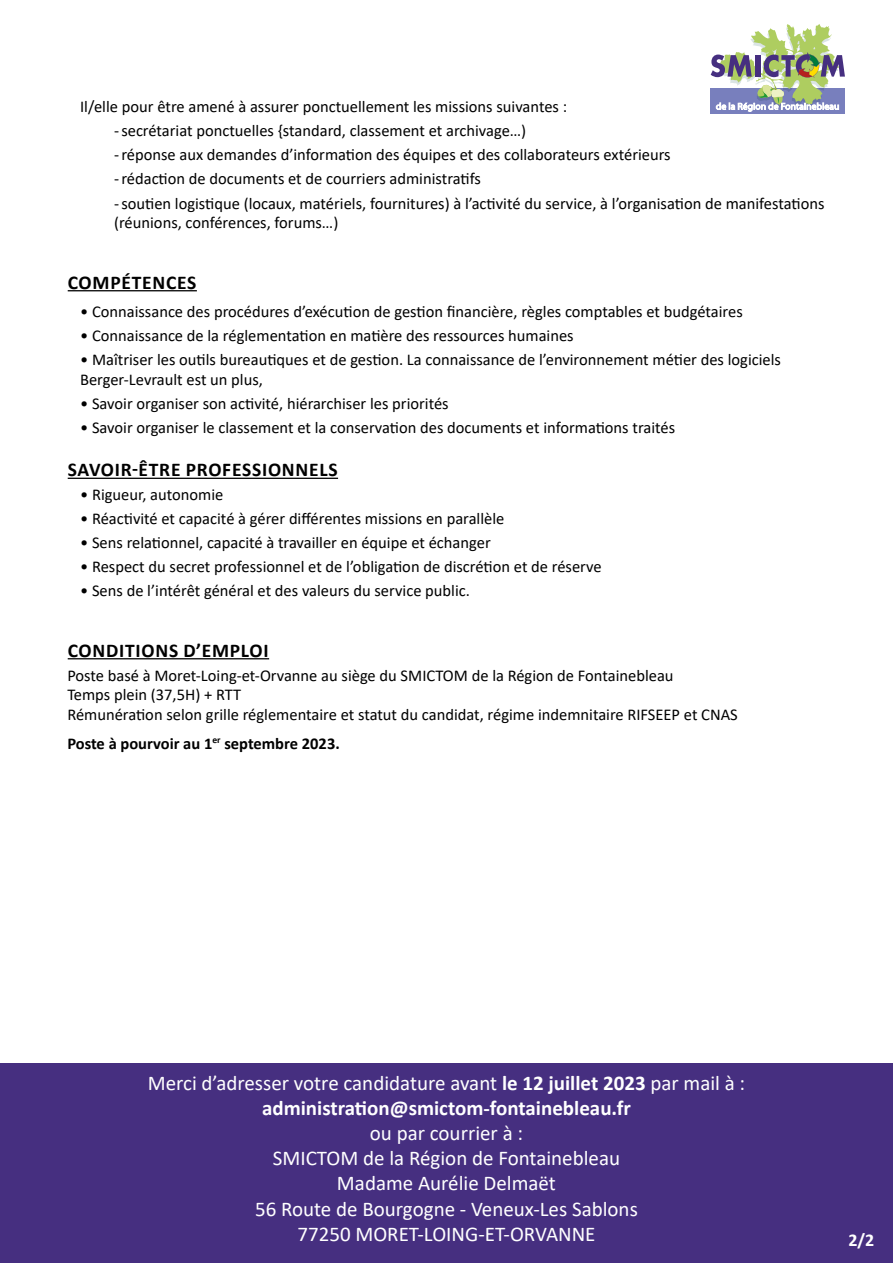
<style>
.page{position:relative;width:893px;height:1263px;background:#fff}
.page>*{position:absolute;margin:0;border:0;box-sizing:border-box;transform-origin:0 0}
.t1{font:21px/25.2px "Calibri";color:#fff;text-align:center}
.t2{font:700 21px/25.2px "Calibri";color:#fff;text-align:center}
.t3{font:700 19.5px "Calibri";letter-spacing:.04em;color:#000}
.t4{font:700 18px "Calibri";color:#fff}
.t5{font:16.5px/24px "Calibri";color:#000}
.t6{font:700 16.5px "Calibri";color:#000}
.s1{font-weight:400}
</style>
<div class="page">
<hr style="left:68px;top:290px;width:129px;height:1px;background:#000">
<hr style="left:68px;top:478px;width:270px;height:1px;background:#000">
<hr style="left:68px;top:658px;width:201px;height:1px;background:#000">
<div style="left:0;top:1063px;width:893px;height:200px;background:#462f80"></div>
<div style="left:711px;top:89px;width:134px;height:25px;background:#787fbd"></div>
<svg style="left:711px;top:24px;width:134px;height:87px"></svg>
<p class="t5" style="left:114px;top:94px;width:712px;text-indent:-34px">Il/elle pour être amené à assurer ponctuellement les missions suivantes :<br>-secrétariat ponctuelles {standard, classement et archivage…)<br>-réponse aux demandes d’information des équipes et des collaborateurs extérieurs<br>-rédaction de documents et de courriers administratifs<br>-soutien logistique (locaux, matériels, fournitures) à l’activité du service, à l’organisation de manifestations</p>
<p class="t5" style="left:114px;top:210px;width:226px">(réunions, conférences, forums…)</p>
<p class="t3" style="left:68px;top:268px;width:130px">COMPÉTENCES</p>
<p class="t5" style="left:80px;top:299px;width:664px">• Connaissance des procédures d’exécution de gestion financière, règles comptables et budgétaires</p>
<p class="t5" style="left:80px;top:323px;width:495px">• Connaissance de la réglementation en matière des ressources humaines</p>
<p class="t5" style="left:80px;top:349px;width:702px;line-height:19.8px">• Maîtriser les outils bureautiques et de gestion. La connaissance de l’environnement métier des logiciels<br>Berger-Levrault est un plus,</p>
<p class="t5" style="left:80px;top:391px;width:370px">• Savoir organiser son activité, hiérarchiser les priorités</p>
<p class="t5" style="left:80px;top:415px;width:597px">• Savoir organiser le classement et la conservation des documents et informations traités</p>
<p class="t3" style="left:68px;top:456px;width:271px">SAVOIR-ÊTRE PROFESSIONNELS</p>
<p class="t5" style="left:80px;top:482px;width:145px">• Rigueur, autonomie</p>
<p class="t5" style="left:80px;top:506px;width:426px">• Réactivité et capacité à gérer différentes missions en parallèle</p>
<p class="t5" style="left:80px;top:530px;width:412px">• Sens relationnel, capacité à travailler en équipe et échanger</p>
<p class="t5" style="left:80px;top:554px;width:523px">• Respect du secret professionnel et de l’obligation de discrétion et de réserve</p>
<p class="t5" style="left:80px;top:578px;width:391px">• Sens de l’intérêt général et des valeurs du service public.</p>
<p class="t3" style="left:68px;top:636px;width:203px">CONDITIONS D’EMPLOI</p>
<p class="t5" style="left:67px;top:665px;width:672px;line-height:19.8px">Poste basé à Moret-Loing-et-Orvanne au siège du SMICTOM de la Région de Fontainebleau<br>Temps plein (37,5H) + RTT<br>Rémunération selon grille réglementaire et statut du candidat, régime indemnitaire RIFSEEP et CNAS</p>
<p class="t6" style="left:67px;top:731px;width:274px">Poste à pourvoir au 1<sup>er</sup> septembre 2023.</p>
<p class="t2" style="left:148px;top:1070px;width:599px"><span class="s1">Merci d’adresser votre candidature avant</span> le 12 juillet 2023 <span class="s1">par mail à : </span>administration@smictom-fontainebleau.fr</p>
<p class="t1" style="left:255px;top:1120px;width:384px">ou par courrier à :<br>SMICTOM de la Région de Fontainebleau<br>Madame Aurélie Delmaët<br>56 Route de Bourgogne - Veneux-Les Sablons<br>77250 MORET-LOING-ET-ORVANNE</p>
<p class="t4" style="left:848px;top:1227px;width:27px">2/2</p>
</div>
